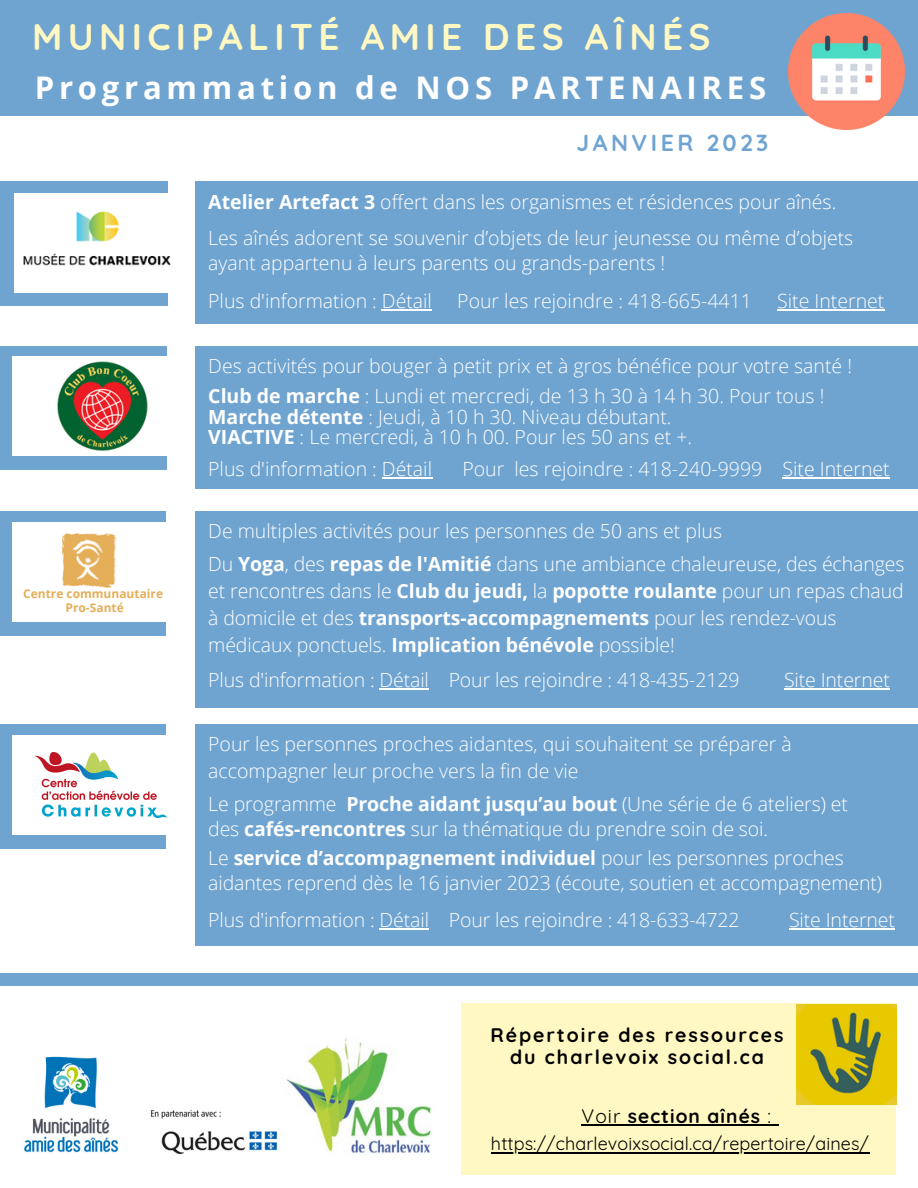
<style>
.page{position:relative;width:918px;height:1188px;background:#fff}
.page>*{position:absolute;margin:0;border:0;box-sizing:border-box;transform-origin:0 0}
.t1{font:700 37.05px "Quicksand";letter-spacing:.145em;color:#fff8c2}
.t2{font:700 31.2px "Open Sans";letter-spacing:.15em;color:#fff}
.t3{font:700 23.25px "Quicksand";letter-spacing:.15em;color:#70a4d0}
.t4{font:300 19.5px/27px "Open Sans";color:#fff}
.t5{font:700 19.5px/21.3px "Quicksand";letter-spacing:.1em;color:#000;text-align:center}
.t6{font:700 19.2px "Quicksand";letter-spacing:.055em;color:#000}
.t7{font:18px "Quicksand";letter-spacing:.005em;color:#000}
.t8{font:700 12px/14px "Open Sans";color:#e5af5a;text-align:center}
.s1{font-weight:700}
.s2{font-weight:400}
</style>
<div class="page">
<div style="left:0;top:1px;width:918px;height:114px;background:#70a4d0"></div>
<img style="left:24px;top:1056px;width:253px;height:98px">
<img style="left:286px;top:1038px;width:145px;height:115px">
<div style="left:461px;top:1003px;width:435px;height:172px;background:#fff8c2"></div>
<img style="left:796px;top:1004px;width:100px;height:101px">
<div style="left:195px;top:182px;width:723px;height:142px;background:#70a4d0"></div>
<div style="left:195px;top:346px;width:723px;height:142px;background:#70a4d0"></div>
<div style="left:195px;top:511px;width:723px;height:196px;background:#70a4d0"></div>
<div style="left:0;top:346px;width:167px;height:123px;background:#70a4d0"></div>
<div style="left:13px;top:356px;width:160px;height:100px;background:#fff"></div>
<img style="left:57px;top:361px;width:91px;height:90px">
<div style="left:0;top:511px;width:166px;height:125px;background:#70a4d0"></div>
<div style="left:13px;top:522px;width:160px;height:100px;background:#fff"></div>
<div style="left:195px;top:724px;width:723px;height:222px;background:#70a4d0"></div>
<div style="left:0;top:724px;width:166px;height:125px;background:#70a4d0"></div>
<div style="left:13px;top:735px;width:160px;height:100px;background:#fff"></div>
<img style="left:35px;top:752px;width:131px;height:66px">
<div style="left:0;top:182px;width:168px;height:124px;background:#70a4d0"></div>
<div style="left:14px;top:193px;width:161px;height:99px;background:#fff"></div>
<img style="left:23px;top:211px;width:148px;height:55px">
<img style="left:62px;top:534px;width:55px;height:54px">
<img style="left:789px;top:14px;width:116px;height:115px">
<div style="left:0;top:973px;width:918px;height:13px;background:#70a4d0"></div>
<hr style="left:379px;top:688px;width:50px;height:1px;background:#fff">
<hr style="left:784px;top:688px;width:106px;height:1px;background:#fff">
<hr style="left:582px;top:1125px;width:46px;height:1px;background:#000">
<hr style="left:628px;top:1125px;width:133px;height:1px;background:#000">
<svg style="left:761px;top:1125px;width:17px;height:1px"></svg>
<hr style="left:491px;top:1152px;width:378px;height:2px;background:#000">
<hr style="left:382px;top:310px;width:50px;height:1px;background:#fff">
<hr style="left:777px;top:310px;width:107px;height:1px;background:#fff">
<hr style="left:382px;top:477px;width:50px;height:2px;background:#fff">
<hr style="left:783px;top:477px;width:107px;height:2px;background:#fff">
<hr style="left:380px;top:928px;width:49px;height:2px;background:#fff">
<hr style="left:789px;top:928px;width:106px;height:2px;background:#fff">
<h1 class="t1" style="left:32px;top:13px;width:680px">MUNICIPALITÉ AMIE DES AÎNÉS</h1>
<h2 class="t2" style="left:35px;top:65px;width:733px">Programmation de NOS PARTENAIRES</h2>
<p class="t3" style="left:577px;top:128px;width:193px">JANVIER 2023</p>
<p class="t4" style="left:208px;top:184px;width:647px;line-height:36px"><span class="s1">Atelier Artefact 3</span> offert dans les organismes et résidences pour aînés.<br>Les aînés adorent se souvenir d’objets de leur jeunesse ou même d’objets</p>
<p class="t4" style="left:208px;top:243px;width:459px;line-height:38.2px">ayant appartenu à leurs parents ou grands-parents !<br>Plus d'information : Détail</p>
<p class="t4" style="left:457px;top:287px;width:296px">Pour les rejoindre : 418-665-4411</p>
<p class="t4" style="left:777px;top:287px;width:109px">Site Internet</p>
<p class="t8" style="left:23px;top:586px;width:141px">Centre communautaire<br>Pro-Santé</p>
<p class="t4" style="left:208px;top:351px;width:645px;line-height:30px">Des activités pour bouger à petit prix et à gros bénéfice pour votre santé !<br><span class="s1">Club de marche</span> : Lundi et mercredi, de 13 h 30 à 14 h 30. Pour tous !</p>
<p class="t4" style="left:208px;top:406px;width:485px;line-height:20.7px"><span class="s1">Marche détente</span> : Jeudi, à 10 h 30. Niveau débutant.<br><span class="s1">VIACTIVE</span> : Le mercredi, à 10 h 00. Pour les 50 ans et +.</p>
<p class="t4" style="left:208px;top:455px;width:225px">Plus d'information : Détail</p>
<p class="t4" style="left:462px;top:455px;width:429px">Pour les rejoindre : 418-240-9999 Site Internet</p>
<p class="t4" style="left:208px;top:514px;width:698px;line-height:33px">De multiples activités pour les personnes de 50 ans et plus<br>Du <span class="s1">Yoga</span>, des <span class="s1">repas de l'Amitié</span> dans une ambiance chaleureuse, des échanges</p>
<p class="t4" style="left:208px;top:577px;width:697px">et rencontres dans le <span class="s1">Club du jeudi,</span> la <span class="s1">popotte roulante</span> pour un repas chaud à domicile et des <span class="s1">transports-accompagnements</span> pour les rendez-vous médicaux ponctuels. <span class="s1">Implication bénévole</span> possible!</p>
<p class="t4" style="left:208px;top:666px;width:533px">Plus d'information : Détail Pour les rejoindre : 418-435-2129</p>
<p class="t4" style="left:784px;top:666px;width:107px">Site Internet</p>
<p class="t4" style="left:208px;top:730px;width:585px">Pour les personnes proches aidantes, qui souhaitent se préparer à accompagner leur proche vers la fin de vie</p>
<p class="t4" style="left:208px;top:791px;width:641px;line-height:25.2px">Le programme <span class="s1">Proche aidant jusqu’au bout</span> (Une série de 6 ateliers) et des <span class="s1">cafés-rencontres</span> sur la thématique du prendre soin de soi.</p>
<p class="t4" style="left:208px;top:845px;width:675px;line-height:25.2px">Le <span class="s1">service d’accompagnement individuel</span> pour les personnes proches aidantes reprend dès le 16 janvier 2023 (écoute, soutien et accompagnement)</p>
<p class="t4" style="left:208px;top:906px;width:533px">Plus d'information : Détail Pour les rejoindre : 418-633-4722</p>
<p class="t4" style="left:789px;top:906px;width:107px">Site Internet</p>
<p class="t5" style="left:490px;top:1024px;width:295px">Répertoire des ressources du charlevoix social.ca</p>
<p class="t6" style="left:582px;top:1104px;width:191px"><span class="s2">Voir</span> section aînés <span class="s2">:</span></p>
<p class="t7" style="left:491px;top:1132px;width:379px">https://charlevoixsocial.ca/repertoire/aines/</p>
</div>
